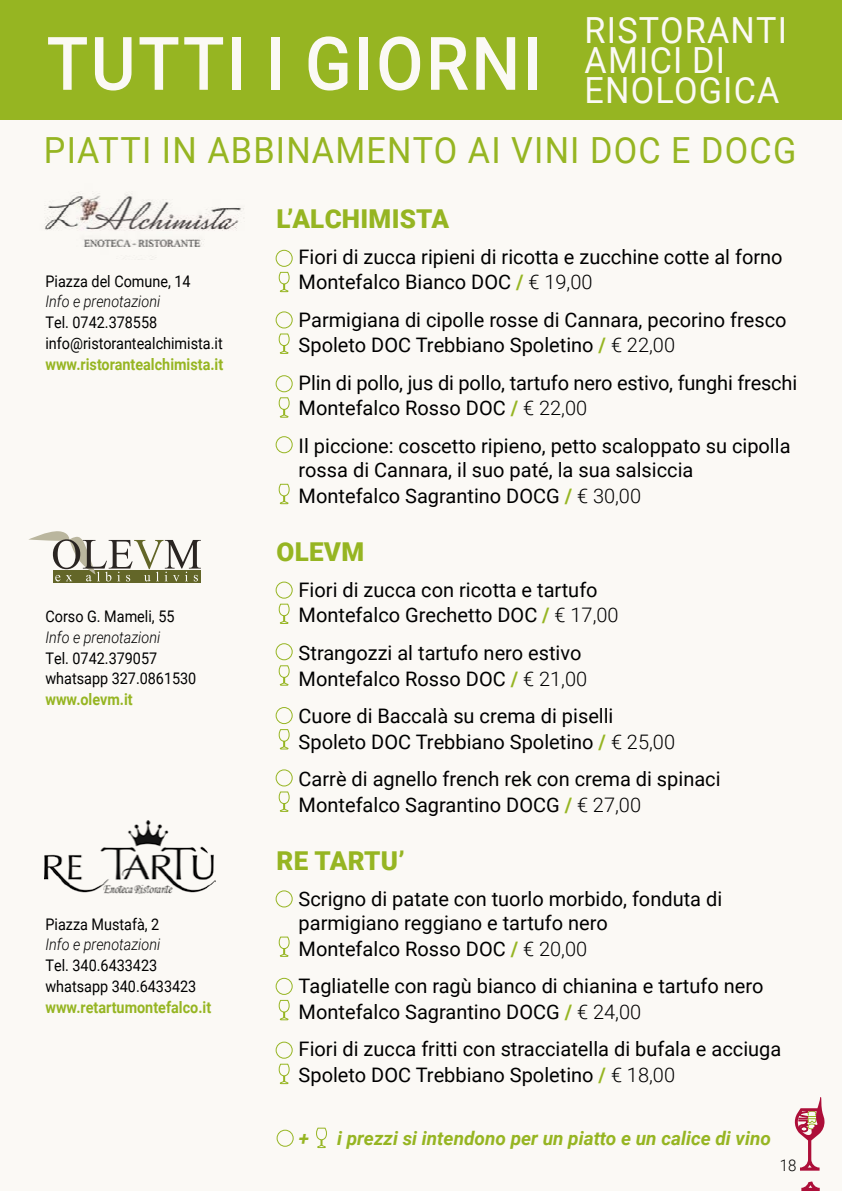
<style>
.page{position:relative;width:842px;height:1191px;background:#fbf9f5}
.page>*{position:absolute;margin:0;border:0;box-sizing:border-box;transform-origin:0 0}
.t1{font:500 74px "Roboto";letter-spacing:.035em;color:#fbf9f5;scale:.93 1}
.t2{font:36px "Roboto";letter-spacing:.035em;color:#96b522;scale:.95 1}
.t3{font:36px/30px "Roboto";letter-spacing:.035em;color:#fbf9f5;scale:.95 1}
.t4{font:900 26px "Roboto";letter-spacing:.01em;color:#96b522}
.t5{font:20px/25.8px "Roboto";color:#000}
.t6{font:italic 700 19px "Roboto";color:#96b522}
.t7{font:16px/20.8px "Roboto";color:#000;scale:.9 1}
.t8{font:700 16px "Roboto";color:#96b522;scale:.9 1}
.t9{font:italic 300 16px "Roboto";color:#000;scale:.9 1}
.t10{font:300 16px "Roboto";color:#000;scale:.94 1}
.s1{font-weight:700;color:#96b522}
.s2{font-weight:300}
</style>
<div class="page">
<div style="left:0;top:0;width:842px;height:120px;background:#96b522"></div>
<svg style="left:278px;top:271px;width:12px;height:22px"></svg>
<div style="left:276px;top:250px;width:17px;height:17px;border:1px solid #96b522;border-radius:50%"></div>
<svg style="left:278px;top:333px;width:12px;height:21px"></svg>
<div style="left:276px;top:311px;width:17px;height:17px;border:1px solid #96b522;border-radius:50%"></div>
<svg style="left:278px;top:397px;width:12px;height:21px"></svg>
<div style="left:276px;top:375px;width:17px;height:17px;border:1px solid #96b522;border-radius:50%"></div>
<svg style="left:278px;top:483px;width:12px;height:22px"></svg>
<div style="left:276px;top:436px;width:17px;height:17px;border:1px solid #96b522;border-radius:50%"></div>
<img style="left:44px;top:194px;width:200px;height:66px">
<svg style="left:53px;top:581px;width:148px;height:2px"></svg>
<svg style="left:29px;top:531px;width:172px;height:50px"></svg>
<img style="left:45px;top:820px;width:170px;height:73px">
<svg style="left:278px;top:603px;width:12px;height:21px"></svg>
<div style="left:276px;top:581px;width:17px;height:17px;border:1px solid #96b522;border-radius:50%"></div>
<svg style="left:278px;top:665px;width:12px;height:21px"></svg>
<div style="left:276px;top:643px;width:17px;height:17px;border:1px solid #96b522;border-radius:50%"></div>
<svg style="left:278px;top:729px;width:12px;height:21px"></svg>
<div style="left:276px;top:707px;width:17px;height:17px;border:1px solid #96b522;border-radius:50%"></div>
<svg style="left:278px;top:791px;width:12px;height:21px"></svg>
<div style="left:276px;top:769px;width:17px;height:17px;border:1px solid #96b522;border-radius:50%"></div>
<svg style="left:278px;top:936px;width:12px;height:21px"></svg>
<div style="left:276px;top:890px;width:17px;height:17px;border:1px solid #96b522;border-radius:50%"></div>
<svg style="left:316px;top:1127px;width:11px;height:21px"></svg>
<div style="left:277px;top:1129px;width:17px;height:17px;border:1px solid #96b522;border-radius:50%"></div>
<svg style="left:794px;top:1097px;width:31px;height:94px"></svg>
<svg style="left:278px;top:999px;width:12px;height:21px"></svg>
<div style="left:276px;top:977px;width:17px;height:18px;border:1px solid #96b522;border-radius:50%"></div>
<svg style="left:278px;top:1063px;width:12px;height:21px"></svg>
<div style="left:276px;top:1041px;width:17px;height:17px;border:1px solid #96b522;border-radius:50%"></div>
<h2 class="t3" style="left:585px;top:14px;width:215px">RISTORANTI<br>AMICI DI</h2>
<h1 class="t1" style="left:47px;top:12px;width:790px">TUTTI I GIORNI <sub>ENOLOGICA</sub></h1>
<h2 class="t2" style="left:44px;top:125px;width:793px">PIATTI IN ABBINAMENTO AI VINI DOC E DOCG</h2>
<p class="t7" style="left:45px;top:270px;width:163px">Piazza del Comune, 14</p>
<p class="t9" style="left:45px;top:290px;width:129px">Info e prenotazioni</p>
<p class="t7" style="left:45px;top:312px;width:198px">Tel. 0742.378558 info@ristorantealchimista.it</p>
<p class="t8" style="left:45px;top:353px;width:199px">www.ristorantealchimista.it</p>
<p class="t7" style="left:45px;top:605px;width:145px">Corso G. Mameli, 55</p>
<p class="t9" style="left:45px;top:626px;width:129px">Info e prenotazioni</p>
<p class="t7" style="left:45px;top:647px;width:169px">Tel. 0742.379057 whatsapp 327.0861530</p>
<p class="t8" style="left:45px;top:688px;width:99px">www.olevm.it</p>
<p class="t7" style="left:45px;top:913px;width:128px">Piazza Mustafà, 2</p>
<p class="t9" style="left:45px;top:933px;width:129px">Info e prenotazioni</p>
<p class="t7" style="left:45px;top:954px;width:169px">Tel. 340.6433423 whatsapp 340.6433423</p>
<p class="t8" style="left:45px;top:996px;width:186px">www.retartumontefalco.it</p>
<h3 class="t4" style="left:277px;top:201px;width:174px">L’ALCHIMISTA</h3>
<p class="t5" style="left:299px;top:243px;width:485px">Fiori di zucca ripieni di ricotta e zucchine cotte al forno<br>Montefalco Bianco DOC <span class="s1">/</span> <span class="s2">€ 19,00</span></p>
<p class="t5" style="left:299px;top:306px;width:490px">Parmigiana di cipolle rosse di Cannara, pecorino fresco<br>Spoleto DOC Trebbiano Spoletino <span class="s1">/</span> <span class="s2">€ 22,00</span></p>
<p class="t5" style="left:299px;top:369px;width:500px">Plin di pollo, jus di pollo, tartufo nero estivo, funghi freschi<br>Montefalco Rosso DOC <span class="s1">/</span> <span class="s2">€ 22,00</span></p>
<p class="t5" style="left:299px;top:432px;width:493px;line-height:24.8px">Il piccione: coscetto ripieno, petto scaloppato su cipolla rossa di Cannara, il suo paté, la sua salsiccia<br>Montefalco Sagrantino DOCG <span class="s1">/</span> <span class="s2">€ 30,00</span></p>
<h3 class="t4" style="left:277px;top:534px;width:89px">OLEVM</h3>
<p class="t5" style="left:299px;top:576px;width:322px">Fiori di zucca con ricotta e tartufo<br>Montefalco Grechetto DOC <span class="s1">/</span> <span class="s2">€ 17,00</span></p>
<p class="t5" style="left:299px;top:639px;width:290px">Strangozzi al tartufo nero estivo<br>Montefalco Rosso DOC <span class="s1">/</span> <span class="s2">€ 21,00</span></p>
<p class="t5" style="left:299px;top:702px;width:378px">Cuore di Baccalà su crema di piselli<br>Spoleto DOC Trebbiano Spoletino <span class="s1">/</span> <span class="s2">€ 25,00</span></p>
<p class="t5" style="left:299px;top:765px;width:423px">Carrè di agnello french rek con crema di spinaci<br>Montefalco Sagrantino DOCG <span class="s1">/</span> <span class="s2">€ 27,00</span></p>
<h3 class="t4" style="left:277px;top:843px;width:130px">RE TARTU’</h3>
<p class="t5" style="left:299px;top:885px;width:425px;line-height:24.8px">Scrigno di patate con tuorlo morbido, fonduta di parmigiano reggiano e tartufo nero<br>Montefalco Rosso DOC <span class="s1">/</span> <span class="s2">€ 20,00</span></p>
<p class="t5" style="left:299px;top:972px;width:466px">Tagliatelle con ragù bianco di chianina e tartufo nero<br>Montefalco Sagrantino DOCG <span class="s1">/</span> <span class="s2">€ 24,00</span></p>
<p class="t5" style="left:299px;top:1035px;width:484px">Fiori di zucca fritti con stracciatella di bufala e acciuga<br>Spoleto DOC Trebbiano Spoletino <span class="s1">/</span> <span class="s2">€ 18,00</span></p>
<p class="t6" style="left:299px;top:1125px;width:12px">+</p>
<p class="t6" style="left:337px;top:1125px;width:435px">i prezzi si intendono per un piatto e un calice di vino</p>
<p class="t10" style="left:780px;top:1154px;width:19px">18</p>
</div>
